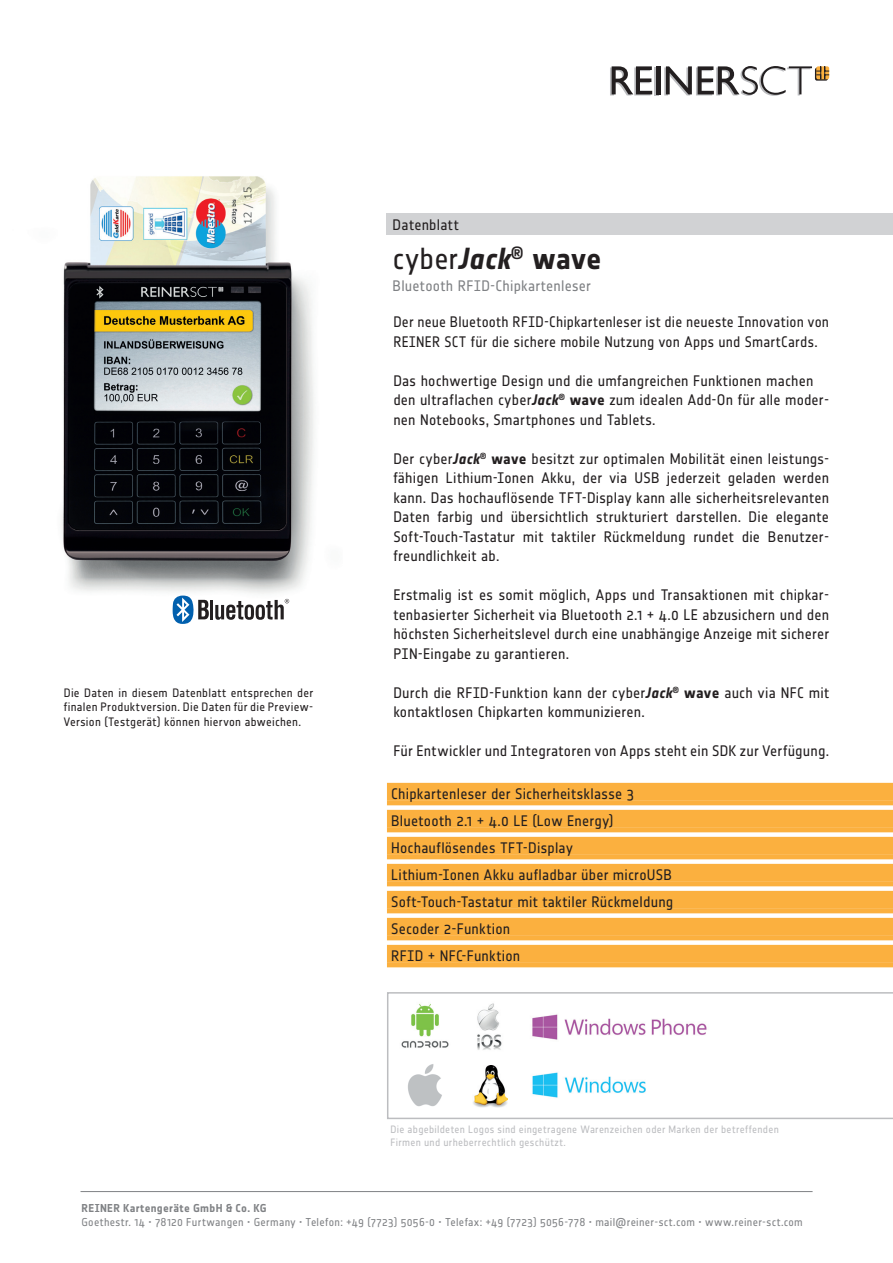
<style>
.page{position:relative;width:893px;height:1263px;background:#fff}
.page>*{position:absolute;margin:0;border:0;box-sizing:border-box;transform-origin:0 0}
.t1{font:30px "Notes";letter-spacing:.01em;color:#231f20}
.t2{font:15px/19.5px "Notes";letter-spacing:.015em;color:#231f20}
.t3{font:15px "Notes";letter-spacing:.02em;color:#808285}
.t4{font:12px/14.4px "Notes";letter-spacing:.02em;color:#231f20;text-align:justify}
.t5{font:11.25px "Notes";letter-spacing:.025em;color:#808285}
.t6{font:700 11.25px "Notes";letter-spacing:.03em;color:#808285}
.t7{font:10.5px/12.6px "Notes";letter-spacing:.025em;color:#bcbdc0}
.s1{font-weight:700;font-style:italic}
.s2{font-weight:700}
</style>
<div class="page">
<hr style="left:81px;top:1191px;width:732px;height:1px;background:#808285">
<div style="left:387px;top:214px;width:506px;height:21px;background:#d1d2d4"></div>
<hr style="left:654px;top:67px;width:4px;height:28px;background:#bcbdc0">
<svg style="left:610px;top:66px;width:42px;height:29px"></svg>
<hr style="left:656px;top:66px;width:4px;height:28px;background:#231f20">
<svg style="left:664px;top:66px;width:165px;height:30px"></svg>
<div style="left:387px;top:783px;width:506px;height:18px;background:#fbb03f"></div>
<hr style="left:387px;top:801px;width:506px;height:4px;background:#fbb03f">
<div style="left:387px;top:810px;width:506px;height:18px;background:#fbb03f"></div>
<hr style="left:387px;top:828px;width:506px;height:4px;background:#fbb03f">
<div style="left:387px;top:837px;width:506px;height:18px;background:#fbb03f"></div>
<hr style="left:387px;top:855px;width:506px;height:4px;background:#fbb03f">
<div style="left:387px;top:864px;width:506px;height:18px;background:#fbb03f"></div>
<hr style="left:387px;top:882px;width:506px;height:4px;background:#fbb03f">
<div style="left:387px;top:891px;width:506px;height:18px;background:#fbb03f"></div>
<hr style="left:387px;top:909px;width:506px;height:4px;background:#fbb03f">
<div style="left:387px;top:918px;width:506px;height:18px;background:#fbb03f"></div>
<hr style="left:387px;top:936px;width:506px;height:4px;background:#fbb03f">
<div style="left:387px;top:945px;width:506px;height:18px;background:#fbb03f"></div>
<hr style="left:387px;top:963px;width:506px;height:4px;background:#fbb03f">
<img style="left:61px;top:176px;width:253px;height:439px">
<svg style="left:284px;top:598px;width:7px;height:7px"></svg>
<hr style="left:210px;top:600px;width:3px;height:19px;background:#231f20">
<svg style="left:215px;top:599px;width:74px;height:21px"></svg>
<svg style="left:173px;top:595px;width:36px;height:29px"></svg>
<svg style="left:387px;top:992px;width:506px;height:127px"></svg>
<img style="left:399px;top:999px;width:51px;height:51px">
<img style="left:463px;top:1001px;width:50px;height:50px">
<img style="left:522px;top:1062px;width:135px;height:45px">
<img style="left:407px;top:1063px;width:36px;height:43px">
<img style="left:472px;top:1065px;width:36px;height:42px">
<img style="left:529px;top:1004px;width:187px;height:46px">
<p class="t4" style="left:64px;top:685px;width:251px">Die Daten in diesem Datenblatt entsprechen der finalen Produktversion. Die Daten für die Preview-Version (Testgerät) können hiervon abweichen.</p>
<p class="t2" style="left:393px;top:214px;width:68px">Datenblatt</p>
<h1 class="t1" style="left:393px;top:241px;width:211px">cyber<span class="s1">Jack</span><sup>®</sup> <span class="s2">wave</span></h1>
<p class="t3" style="left:393px;top:277px;width:200px">Bluetooth RFID-Chipkartenleser</p>
<p class="t2" style="left:393px;top:312px;width:437px">Der neue Bluetooth RFID-Chipkartenleser ist die neueste Innovation von<br>REINER SCT für die sichere mobile Nutzung von Apps und SmartCards.</p>
<p class="t2" style="left:393px;top:370px;width:437px">Das hochwertige Design und die umfangreichen Funktionen machen den ultraflachen cyber<span class="s1">Jack</span><sup>®</sup> <span class="s2">wave</span> zum idealen Add-On für alle moder&shy;nen Notebooks, Smartphones und Tablets.</p>
<p class="t2" style="left:393px;top:448px;width:437px;text-align:justify">Der cyber<span class="s1">Jack</span><sup>®</sup> <span class="s2">wave</span> besitzt zur optimalen Mobilität einen leistungs&shy;fähigen Lithium-Ionen Akku, der via USB jederzeit geladen werden kann. Das hochauflösende TFT-Display kann alle sicherheitsrelevanten Daten farbig und übersichtlich strukturiert darstellen. Die elegante Soft-Touch-Tastatur mit taktiler Rückmeldung rundet die Benutzer&shy;freundlichkeit ab.</p>
<p class="t2" style="left:393px;top:585px;width:437px;text-align:justify">Erstmalig ist es somit möglich, Apps und Transaktionen mit chipkar&shy;tenbasierter Sicherheit via Bluetooth 2.1 + 4.0 LE abzusichern und den höchsten Sicherheitslevel durch eine unabhängige Anzeige mit sicherer PIN-Eingabe zu garantieren.</p>
<p class="t2" style="left:393px;top:682px;width:437px">Durch die RFID-Funktion kann der cyber<span class="s1">Jack</span><sup>®</sup> <span class="s2">wave</span> auch via NFC mit kontaktlosen Chipkarten kommunizieren.</p>
<p class="t2" style="left:393px;top:741px;width:437px">Für Entwickler und Integratoren von Apps steht ein SDK zur Verfügung.</p>
<p class="t2" style="left:391px;top:780px;width:284px;line-height:27px">Chipkartenleser der Sicherheitsklasse 3<br>Bluetooth 2.1 + 4.0 LE (Low Energy)<br>Hochauflösendes TFT-Display<br>Lithium-Ionen Akku aufladbar über microUSB Soft-Touch-Tastatur mit taktiler Rückmeldung Secoder 2-Funktion<br>RFID + NFC-Funktion</p>
<p class="t7" style="left:390px;top:1123px;width:390px">Die abgebildeten Logos sind eingetragene Warenzeichen oder Marken der betreffenden<br>Firmen und urheberrechtlich geschützt.</p>
<p class="t6" style="left:81px;top:1202px;width:187px">REINER Kartengeräte GmbH &amp; Co. KG</p>
<p class="t5" style="left:81px;top:1216px;width:723px">Goethestr. 14 • 78120 Furtwangen • Germany • Telefon: +49 (7723) 5056-0 • Telefax: +49 (7723) 5056-778 • mail@reiner-sct.com • www.reiner-sct.com</p>
</div>
